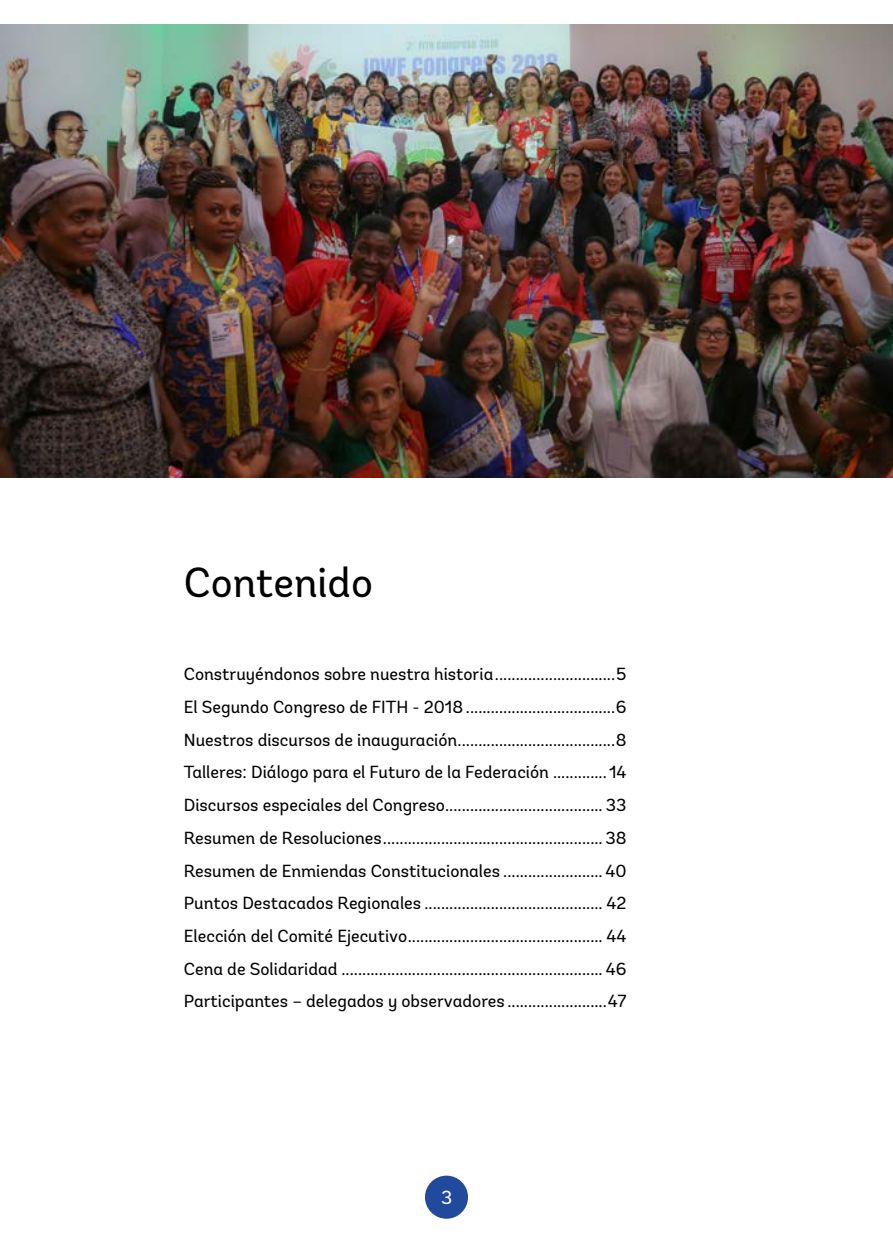
<style>
.page{position:relative;width:893px;height:1241px;background:#fff}
.page>*{position:absolute;margin:0;border:0;box-sizing:border-box;transform-origin:0 0}
.t1{font:42px "Andes";color:#000}
.t2{font:18.9px "Andes";color:#fff}
.t3{font:17.5px/32.7px "Andes";color:#000;text-align:justify}
</style>
<div class="page">
<div style="left:425px;top:1175px;width:43px;height:43px;background:#214a9d;border-radius:50%"></div>
<img style="left:0;top:25px;width:893px;height:452px">
<h1 class="t1" style="left:184px;top:556px;width:191px">Contenido</h1>
<p class="t3" style="left:184px;top:658px;width:444px">Construyéndonos sobre nuestra historia.............................5<br>El Segundo Congreso de FITH - 2018....................................6<br>Nuestros discursos de inauguración......................................8<br>Talleres: Diálogo para el Futuro de la Federación ............. 14<br>Discursos especiales del Congreso...................................... 33<br>Resumen de Resoluciones..................................................... 38<br>Resumen de Enmiendas Constitucionales ........................ 40<br>Puntos Destacados Regionales ........................................... 42<br>Elección del Comité Ejecutivo............................................... 44<br>Cena de Solidaridad ............................................................... 46<br>Participantes – delegados y observadores ........................47</p>
<p class="t2" style="left:441px;top:1185px;width:13px">3</p>
</div>
